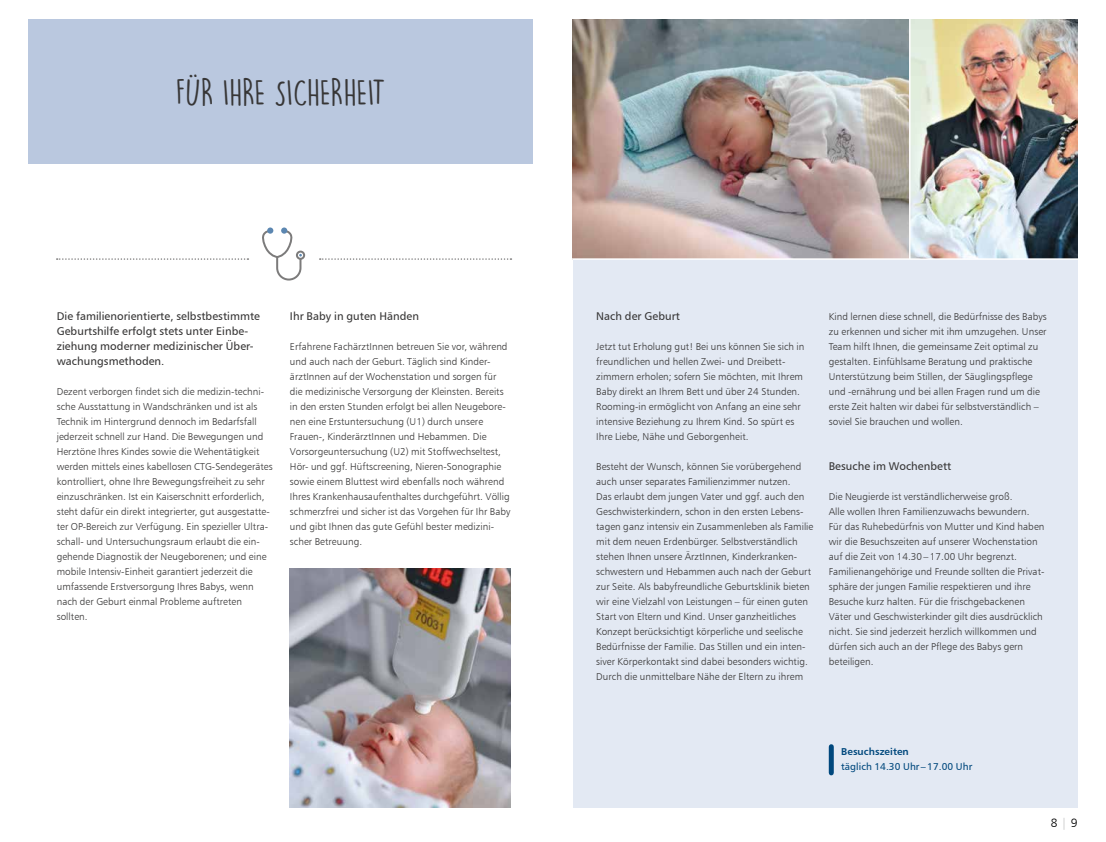
<style>
.page{position:relative;width:1106px;height:842px;background:#fff}
.page>*{position:absolute;margin:0;border:0;box-sizing:border-box;transform-origin:0 0}
.t1{font:34.7px "DK Lemon Yellow Sun";letter-spacing:-.005em;color:#373636}
.t2{font:12px "Humanist 777 BT Light B";color:#000}
.t3{font:11.2px/15px "Humanist 777 BT Roman B";letter-spacing:.005em;color:#373636}
.t4{font:10px/15px "Humanist 777 BT Light B";letter-spacing:.005em;color:#373636}
.t5{font:10px "Humanist 777 BT Roman B";letter-spacing:.005em;color:#00487d}
.t6{font:10px "Humanist 777 BT Bold B";letter-spacing:.005em;color:#00487d}
.s1{color:#b3b2b2}
</style>
<div class="page">
<img style="left:573px;top:20px;width:336px;height:238px">
<img style="left:910px;top:20px;width:167px;height:238px">
<div style="left:573px;top:259px;width:504px;height:549px;background:#e3e9f3"></div>
<div style="left:28px;top:20px;width:505px;height:144px;background:#bac8df"></div>
<img style="left:290px;top:569px;width:220px;height:239px">
<svg style="left:57px;top:258px;width:191px;height:2px"></svg>
<svg style="left:320px;top:258px;width:191px;height:2px"></svg>
<div style="left:828px;top:747px;width:5px;height:26px;background:#00487d"></div>
<div style="left:296px;top:251px;width:9px;height:9px;border:2px solid #7c7b7b;border-radius:50%"></div>
<svg style="left:262px;top:229px;width:40px;height:52px"></svg>
<div style="left:267px;top:227px;width:6px;height:7px;background:#5c87b1;border-radius:50%"></div>
<div style="left:281px;top:227px;width:6px;height:7px;background:#5c87b1;border-radius:50%"></div>
<hr style="left:568px;top:258px;width:513px;height:2px;background:#fff">
<h1 class="t1" style="left:176px;top:71px;width:211px">FÜR IHRE SICHERHEIT</h1>
<p class="t3" style="left:57px;top:308px;width:205px">Die familienorientierte, selbstbestimmte Geburtshilfe erfolgt stets unter Einbe&shy;ziehung moderner medizinischer Über&shy;wachungsmethoden.</p>
<p class="t4" style="left:57px;top:384px;width:217px">Dezent verborgen findet sich die medizin-techni&shy;sche Ausstattung in Wandschränken und ist als Technik im Hintergrund dennoch im Bedarfsfall jederzeit schnell zur Hand. Die Bewegungen und Herztöne Ihres Kindes sowie die Wehentätigkeit werden mittels eines kabellosen CTG-Sendegerätes kontrolliert, ohne Ihre Bewegungsfreiheit zu sehr einzuschränken. Ist ein Kaiserschnitt erforderlich, steht dafür ein direkt integrierter, gut ausgestatte&shy;ter OP-Bereich zur Verfügung. Ein spezieller Ultra&shy;schall- und Untersuchungsraum erlaubt die ein&shy;gehende Diagnostik der Neugeborenen; und eine mobile Intensiv-Einheit garantiert jederzeit die umfassende Erstversorgung Ihres Babys, wenn nach der Geburt einmal Probleme auftreten sollten.</p>
<p class="t3" style="left:290px;top:308px;width:130px">Ihr Baby in guten Händen</p>
<p class="t4" style="left:290px;top:339px;width:222px">Erfahrene FachärztInnen betreuen Sie vor, während und auch nach der Geburt. Täglich sind Kinder&shy;ärztInnen auf der Wochenstation und sorgen für die medizinische Versorgung der Kleinsten. Bereits in den ersten Stunden erfolgt bei allen Neugebore&shy;nen eine Erstuntersuchung (U1) durch unsere Frauen-, KinderärztInnen und Hebammen. Die Vorsorgeuntersuchung (U2) mit Stoffwechseltest, Hör- und ggf. Hüftscreening, Nieren-Sonographie sowie einem Bluttest wird ebenfalls noch während Ihres Krankenhausaufenthaltes durchgeführt. Völlig schmerzfrei und sicher ist das Vorgehen für Ihr Baby und gibt Ihnen das gute Gefühl bester medizini&shy;scher Betreuung.</p>
<p class="t3" style="left:596px;top:308px;width:85px">Nach der Geburt</p>
<p class="t4" style="left:596px;top:339px;width:210px">Jetzt tut Erholung gut! Bei uns können Sie sich in freundlichen und hellen Zwei- und Dreibett&shy;zimmern erholen; sofern Sie möchten, mit Ihrem Baby direkt an Ihrem Bett und über 24 Stunden.<br>Rooming-in ermöglicht von Anfang an eine sehr intensive Beziehung zu Ihrem Kind. So spürt es Ihre Liebe, Nähe und Geborgenheit.</p>
<p class="t4" style="left:596px;top:459px;width:219px">Besteht der Wunsch, können Sie vorübergehend auch unser separates Familienzimmer nutzen.<br>Das erlaubt dem jungen Vater und ggf. auch den Geschwisterkindern, schon in den ersten Lebens&shy;tagen ganz intensiv ein Zusammenleben als Familie mit dem neuen Erdenbürger. Selbstverständlich stehen Ihnen unsere ÄrztInnen, Kinderkranken&shy;schwestern und Hebammen auch nach der Geburt zur Seite. Als babyfreundliche Geburtsklinik bieten wir eine Vielzahl von Leistungen – für einen guten Start von Eltern und Kind. Unser ganzheitliches Konzept berücksichtigt körperliche und seelische Bedürfnisse der Familie. Das Stillen und ein inten&shy;siver Körperkontakt sind dabei besonders wichtig.<br>Durch die unmittelbare Nähe der Eltern zu ihrem</p>
<p class="t4" style="left:828px;top:309px;width:219px">Kind lernen diese schnell, die Bedürfnisse des Babys zu erkennen und sicher mit ihm umzugehen. Unser Team hilft Ihnen, die gemeinsame Zeit optimal zu gestalten. Einfühlsame Beratung und praktische Unterstützung beim Stillen, der Säuglingspflege und -ernährung und bei allen Fragen rund um die erste Zeit halten wir dabei für selbstverständlich – soviel Sie brauchen und wollen.</p>
<p class="t3" style="left:828px;top:458px;width:124px">Besuche im Wochenbett</p>
<p class="t4" style="left:828px;top:489px;width:217px">Die Neugierde ist verständlicherweise groß.<br>Alle wollen Ihren Familienzuwachs bewundern.<br>Für das Ruhebedürfnis von Mutter und Kind haben wir die Besuchszeiten auf unserer Wochenstation auf die Zeit von 14.30–17.00 Uhr begrenzt.<br>Familienangehörige und Freunde sollten die Privat&shy;sphäre der jungen Familie respektieren und ihre Besuche kurz halten. Für die frischgebackenen Väter und Geschwisterkinder gilt dies ausdrücklich nicht. Sie sind jederzeit herzlich willkommen und dürfen sich auch an der Pflege des Babys gern beteiligen.</p>
<p class="t6" style="left:841px;top:745px;width:69px">Besuchszeiten</p>
<p class="t5" style="left:841px;top:760px;width:133px">täglich 14.30 Uhr –17.00 Uhr</p>
<p class="t2" style="left:1050px;top:815px;width:28px">8 <span class="s1">|</span> 9</p>
</div>
